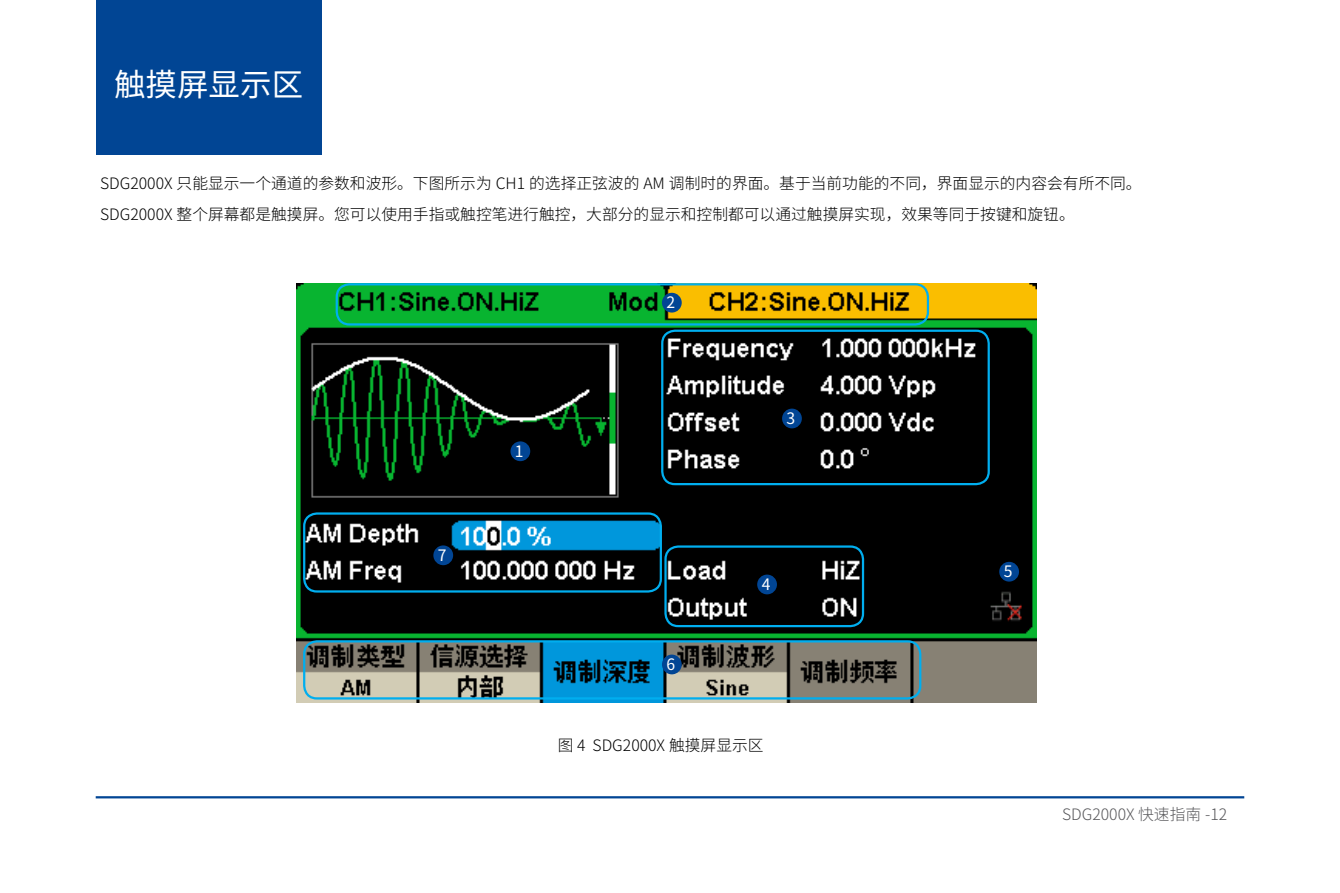
<style>
.page{position:relative;width:1340px;height:893px;background:#fff}
.page>*{position:absolute;margin:0;border:0;box-sizing:border-box;transform-origin:0 0}
.t1{font:31.5px "Source Han Sans SC";color:#fff}
.t2{font:300 15.75px/30.8px "Source Han Sans SC";color:#000}
.t3{font:300 15.75px "Source Han Sans SC";color:#58585b}
.t4{font:15.75px "Source Han Sans SC";color:#fff}
</style>
<div class="page">
<hr style="left:96px;top:796px;width:1148px;height:2px;background:#014594">
<div style="left:96px;top:0;width:225px;height:154px;background:#014594"></div>
<img style="left:297px;top:283px;width:739px;height:419px">
<div style="left:303px;top:640px;width:618px;height:59px;border:2px solid #00aeef;border-radius:13px"></div>
<div style="left:510px;top:441px;width:20px;height:20px;background:#014594;border-radius:50%"></div>
<div style="left:433px;top:545px;width:20px;height:20px;background:#014594;border-radius:50%"></div>
<div style="left:757px;top:575px;width:20px;height:19px;background:#014594;border-radius:50%"></div>
<div style="left:999px;top:562px;width:20px;height:20px;background:#014594;border-radius:50%"></div>
<div style="left:782px;top:409px;width:19px;height:19px;background:#014594;border-radius:50%"></div>
<div style="left:662px;top:655px;width:19px;height:19px;background:#014594;border-radius:50%"></div>
<div style="left:662px;top:293px;width:19px;height:20px;background:#014594;border-radius:50%"></div>
<div style="left:335px;top:283px;width:594px;height:43px;border:2px solid #00aeef;border-radius:13px"></div>
<div style="left:303px;top:512px;width:359px;height:81px;border:2px solid #00aeef;border-radius:13px"></div>
<div style="left:664px;top:545px;width:200px;height:82px;border:2px solid #00aeef;border-radius:13px"></div>
<div style="left:661px;top:330px;width:328px;height:155px;border:2px solid #00aeef;border-radius:13px"></div>
<h1 class="t1" style="left:114px;top:67px;width:190px">触摸屏显示区</h1>
<p class="t2" style="left:100px;top:168px;width:1043px">SDG2000X 只能显示一个通道的参数和波形。下图所示为 CH1 的选择正弦波的 AM 调制时的界面。基于当前功能的不同，界面显示的内容会有所不同。<br>SDG2000X 整个屏幕都是触摸屏。您可以使用手指或触控笔进行触控，大部分的显示和控制都可以通过触摸屏实现，效果等同于按键和旋钮。</p>
<p class="t4" style="left:438px;top:546px;width:10px">7</p>
<p class="t4" style="left:515px;top:442px;width:10px">1</p>
<p class="t4" style="left:666px;top:293px;width:10px">2</p>
<p class="t4" style="left:786px;top:409px;width:10px">3</p>
<p class="t4" style="left:666px;top:655px;width:10px">6</p>
<p class="t4" style="left:761px;top:575px;width:10px">4</p>
<p class="t2" style="left:558px;top:730px;width:207px">图 4 SDG2000X 触摸屏显示区</p>
<p class="t4" style="left:1003px;top:562px;width:10px">5</p>
<p class="t3" style="left:1062px;top:805px;width:167px">SDG2000X 快速指南 -12</p>
</div>
